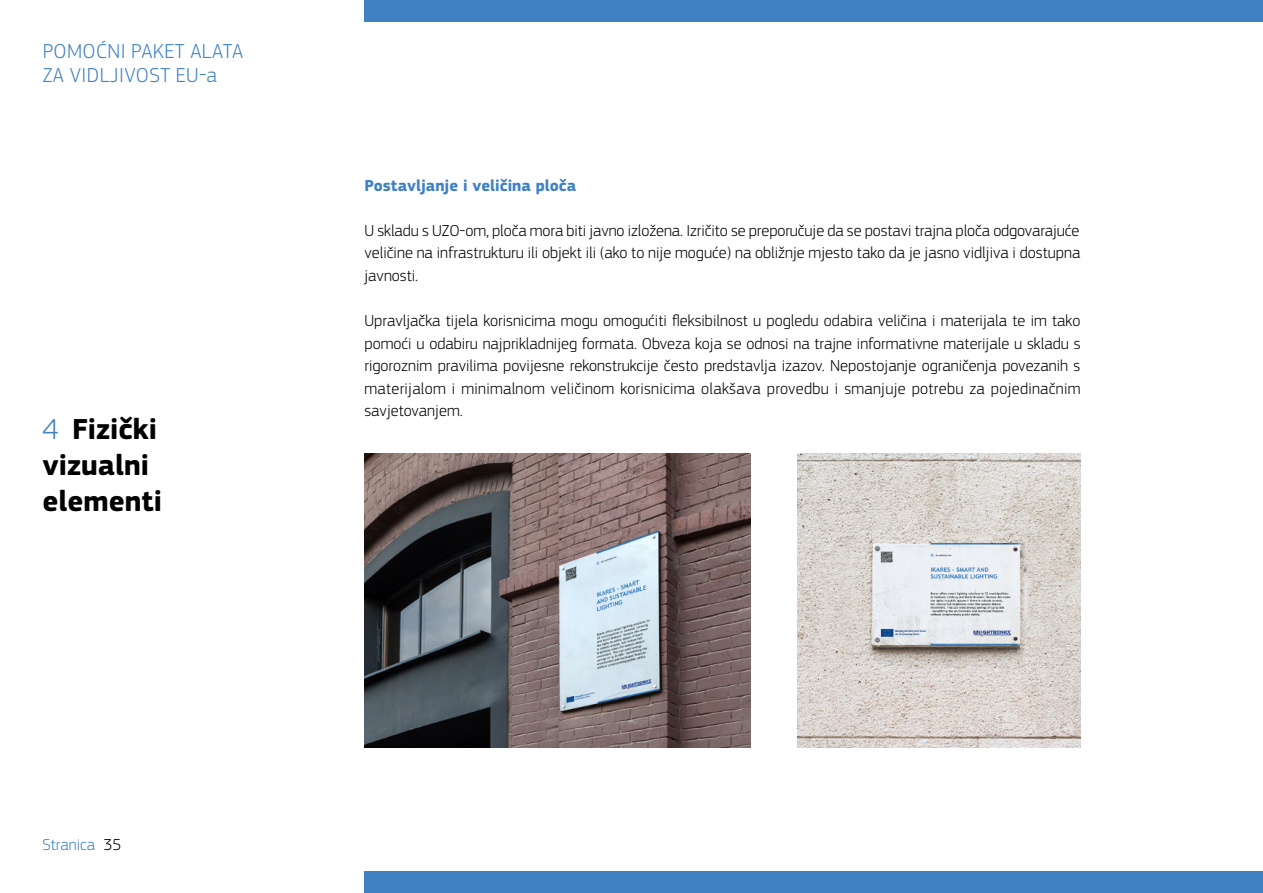
<style>
.page{position:relative;width:1263px;height:893px;background:#fff}
.page>*{position:absolute;margin:0;border:0;box-sizing:border-box;transform-origin:0 0}
.t1{font:700 30px/36px "EC Square Sans Pro";color:#000}
.t2{font:300 21px/24px "EC Square Sans Pro";letter-spacing:.02em;color:#3f81c3}
.Body{font:300 16.5px/22.5px "EC Square Sans Pro";color:#000;text-align:justify}
.Subtitle_blue_size11{font:700 16.5px "EC Square Sans Pro";color:#3f81c3}
.t3{font:300 16.5px "EC Square Sans Pro";color:#3f81c3}
.s1{font-weight:300;color:#3f81c3}
.s2{color:#000}
</style>
<div class="page">
<div style="left:364px;top:872px;width:899px;height:21px;background:#3f81c3"></div>
<div style="left:364px;top:0;width:899px;height:21px;background:#3f81c3"></div>
<img style="left:364px;top:453px;width:387px;height:295px">
<img style="left:797px;top:453px;width:283px;height:295px">
<p class="t2" style="left:43px;top:39px;width:202px">POMOĆNI PAKET ALATA<br>ZA VIDLJIVOST EU‑a</p>
<h1 class="t1" style="left:43px;top:412px;width:121px"><span class="s1">4</span> Fizički vizualni elementi</h1>
<p class="Subtitle_blue_size11" style="left:364px;top:176px;width:213px">Postavljanje i veličina ploča</p>
<p class="Body" style="left:364px;top:219px;width:717px">U skladu s UZO‑om, ploča mora biti javno izložena. Izričito se preporučuje da se postavi trajna ploča odgovarajuće veličine na infrastrukturu ili objekt ili (ako to nije moguće) na obližnje mjesto tako da je jasno vidljiva i dostupna javnosti.</p>
<p class="Body" style="left:364px;top:309px;width:717px">Upravljačka tijela korisnicima mogu omogućiti fleksibilnost u pogledu odabira veličina i materijala te im tako pomoći u odabiru najprikladnijeg formata. Obveza koja se odnosi na trajne informativne materijale u skladu s rigoroznim pravilima povijesne rekonstrukcije često predstavlja izazov. Nepostojanje ograničenja povezanih s materijalom i minimalnom veličinom korisnicima olakšava provedbu i smanjuje potrebu za pojedinačnim savjetovanjem.</p>
<p class="t3" style="left:43px;top:835px;width:80px">Stranica <span class="s2">35</span></p>
</div>
